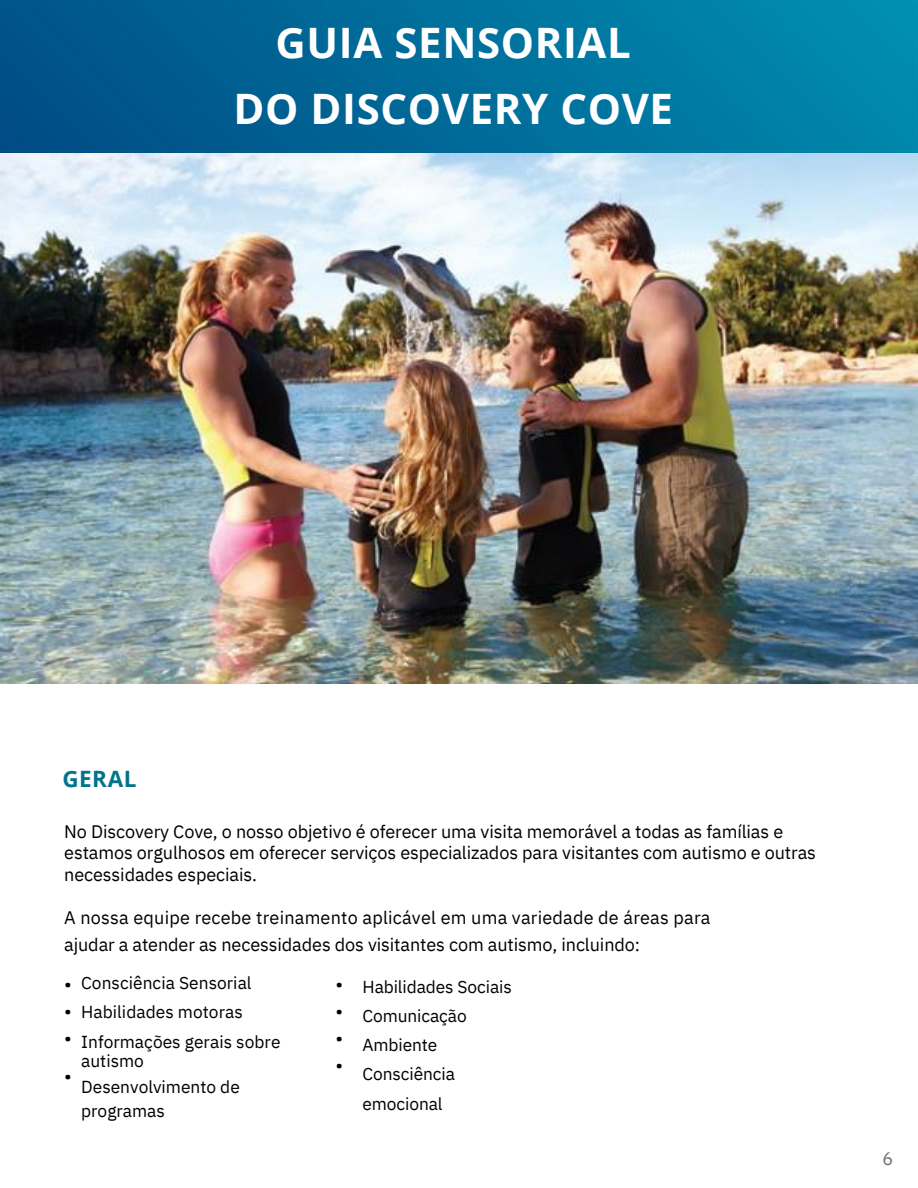
<style>
.page{position:relative;width:918px;height:1188px;background:#fff}
.page>*{position:absolute;margin:0;border:0;box-sizing:border-box;transform-origin:0 0}
.t1{font:700 42px/66.3px "Open Sans";letter-spacing:.015em;color:#fff;text-align:center}
.t2{font:700 22.5px "Open Sans";letter-spacing:.025em;color:#00748d}
.t3{font:19.5px/27px "IBM Plex Sans";color:#000;text-align:justify}
.t4{font:18px/21.3px "IBM Plex Sans";letter-spacing:-.005em;color:#000}
.t5{font:18px "IBM Plex Sans";color:#6d6e71}
.t6{font:17.4px/29.2px "IBM Plex Sans";color:#000}
</style>
<div class="page">
<img style="left:0;top:0;width:918px;height:683px">
<h1 class="t1" style="left:233px;top:8px;width:441px">GUIA SENSORIAL<br>DO DISCOVERY COVE</h1>
<p class="t2" style="left:62px;top:763px;width:76px">GERAL</p>
<p class="t4" style="left:64px;top:821px;width:753px">No Discovery Cove, o nosso objetivo é oferecer uma visita memorável a todas as famílias e estamos orgulhosos em oferecer serviços especializados para visitantes com autismo e outras necessidades especiais.</p>
<p class="t4" style="left:64px;top:903px;width:648px;line-height:27px">A nossa equipe recebe treinamento aplicável em uma variedade de áreas para ajudar a atender as necessidades dos visitantes com autismo, incluindo:</p>
<p class="t6" style="left:81px;top:968px;width:201px">Consciência Sensorial<br>Habilidades motoras<br>Informações gerais sobre</p>
<p class="t6" style="left:81px;top:1048px;width:160px;line-height:25.3px">autismo<br>Desenvolvimento de programas</p>
<p class="t6" style="left:363px;top:971px;width:151px">Habilidades Sociais<br>Comunicação<br>Ambiente<br>Consciência emocional</p>
<p class="t3" style="left:335px;top:970px;width:9px">• • • •</p>
<p class="t3" style="left:64px;top:970px;width:9px">• • •</p>
<p class="t3" style="left:64px;top:1062px;width:9px">•</p>
<p class="t5" style="left:883px;top:1147px;width:12px">6</p>
</div>
